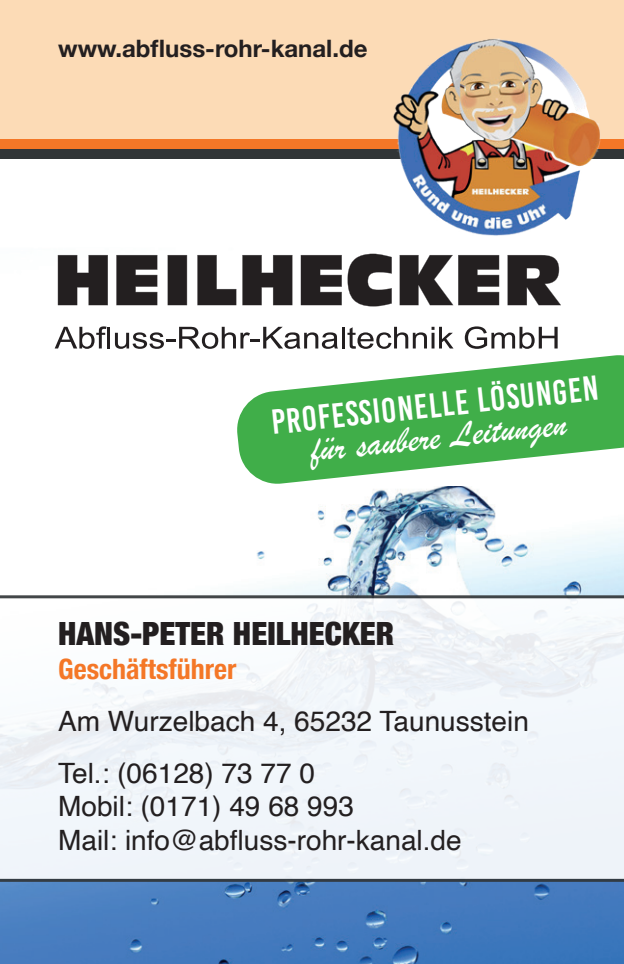
<style>
.page{position:relative;width:624px;height:964px;background:#fff}
.page>*{position:absolute;margin:0;border:0;box-sizing:border-box;transform-origin:0 0}
.t1{font:36.8px "Brush Script";color:#fff}
.t2{font:34.8px "Bebas Kai";color:#fff}
.t3{font:900 condensed 32px "Helvetica Neue";color:#231f20}
.t4{font:28px/52px "Helvetica";color:#231f20}
.t5{font:700 condensed 28px "Helvetica Neue";color:#f47727}
.t6{font:700 24px "Helvetica Neue";color:#231f20}
</style>
<div class="page">
<img style="left:54px;top:253px;width:507px;height:96px">
<svg style="left:55px;top:326px;width:51px;height:23px"></svg>
<hr style="left:107px;top:327px;width:3px;height:21px;background:#231f20">
<svg style="left:115px;top:327px;width:223px;height:22px"></svg>
<hr style="left:341px;top:327px;width:3px;height:21px;background:#231f20">
<svg style="left:347px;top:327px;width:106px;height:22px"></svg>
<svg style="left:465px;top:326px;width:92px;height:23px"></svg>
<svg style="left:58px;top:255px;width:50px;height:50px;background:#474344"></svg>
<svg style="left:116px;top:255px;width:41px;height:50px;background:#3e3a3b"></svg>
<svg style="left:167px;top:255px;width:20px;height:50px"></svg>
<svg style="left:197px;top:255px;width:39px;height:50px"></svg>
<svg style="left:242px;top:255px;width:50px;height:50px;background:#484546"></svg>
<svg style="left:301px;top:254px;width:91px;height:52px"></svg>
<svg style="left:399px;top:255px;width:100px;height:50px"></svg>
<svg style="left:507px;top:255px;width:54px;height:50px"></svg>
<img style="left:0;top:486px;width:624px;height:478px">
<div style="left:0;top:139px;width:624px;height:10px;background:#f47727"></div>
<div style="left:0;top:149px;width:624px;height:10px;background:#313537"></div>
<div style="left:0;top:0;width:624px;height:139px;background:#fcdbb6"></div>
<img style="left:393px;top:38px;width:208px;height:198px">
<svg style="left:237px;top:355px;width:387px;height:129px;fill:#40ae49"></svg>
<svg style="left:0;top:595px;width:624px;height:287px;fill:#f1f5fa"></svg>
<p class="t6" style="left:58px;top:30px;width:311px">www.abfluss-rohr-kanal.de</p>
<p class="t2" style="left:269px;top:403px;width:330px;rotate:-6deg">Professionelle Lösungen</p>
<h1 class="t1" style="left:308px;top:426px;width:259px;rotate:-6deg">für saubere Leitungen</h1>
<p class="t3" style="left:58px;top:607px;width:337px">HANS-PETER HEILHECKER</p>
<p class="t5" style="left:58px;top:645px;width:180px">Geschäftsführer</p>
<p class="t4" style="left:58px;top:695px;width:472px">Am Wurzelbach 4, 65232 Taunusstein<br>Tel.: (06128) 73 77 0</p>
<p class="t4" style="left:58px;top:790px;width:405px;line-height:33.6px">Mobil: (0171) 49 68 993<br>Mail: info@abfluss-rohr-kanal.de</p>
</div>
